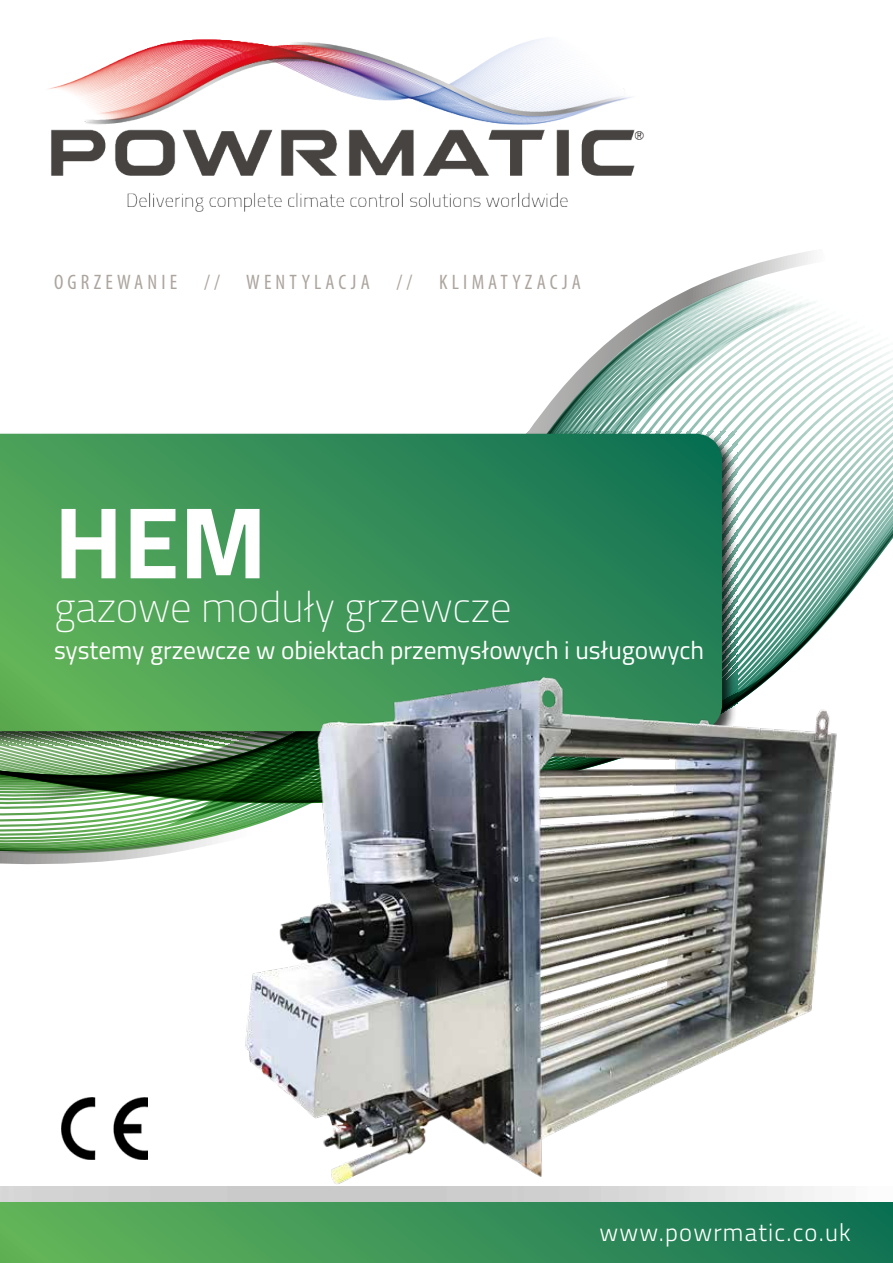
<style>
.page{position:relative;width:893px;height:1263px;background:#fff}
.page>*{position:absolute;margin:0;border:0;box-sizing:border-box;transform-origin:0 0}
.t1{font:700 102px "Titillium";color:#fff}
.t2{font:100 42.9px "Titillium";color:#fff}
.t3{font:25.35px "Titillium";color:#fff}
.t4{font:300 24.75px "Titillium";letter-spacing:.05em;color:#fff}
.t5{font:condensed 21px "Myriad Pro";letter-spacing:.2em;color:#aca59e}
</style>
<div class="page">
<svg style="left:529px;top:280px;width:364px;height:380px"></svg>
<svg style="left:0;top:746px;width:142px;height:119px"></svg>
<div style="left:0;top:1201px;width:893px;height:62px;background:linear-gradient(to right,#64b55a,#117155)"></div>
<div style="left:0;top:431px;width:737px;height:315px;background:#000;opacity:.75"></div>
<svg style="left:0;top:434px;width:722px;height:297px;background:#3a9257"></svg>
<img style="left:49px;top:38px;width:595px;height:174px">
<img style="left:61px;top:1098px;width:81px;height:61px">
<img style="left:142px;top:660px;width:697px;height:531px">
<p class="t5" style="left:54px;top:269px;width:125px">OGRZEWANIE</p>
<p class="t5" style="left:204px;top:269px;width:167px">// WENTYLACJA</p>
<p class="t5" style="left:396px;top:269px;width:18px">//</p>
<p class="t5" style="left:439px;top:269px;width:143px">KLIMATYZACJA</p>
<h1 class="t1" style="left:54px;top:465px;width:215px">HEM</h1>
<h2 class="t2" style="left:54px;top:576px;width:459px">gazowe moduły grzewcze</h2>
<p class="t3" style="left:54px;top:631px;width:652px">systemy grzewcze w obiektach przemysłowych i usługowych</p>
<p class="t4" style="left:600px;top:1214px;width:253px">www.powrmatic.co.uk</p>
</div>
